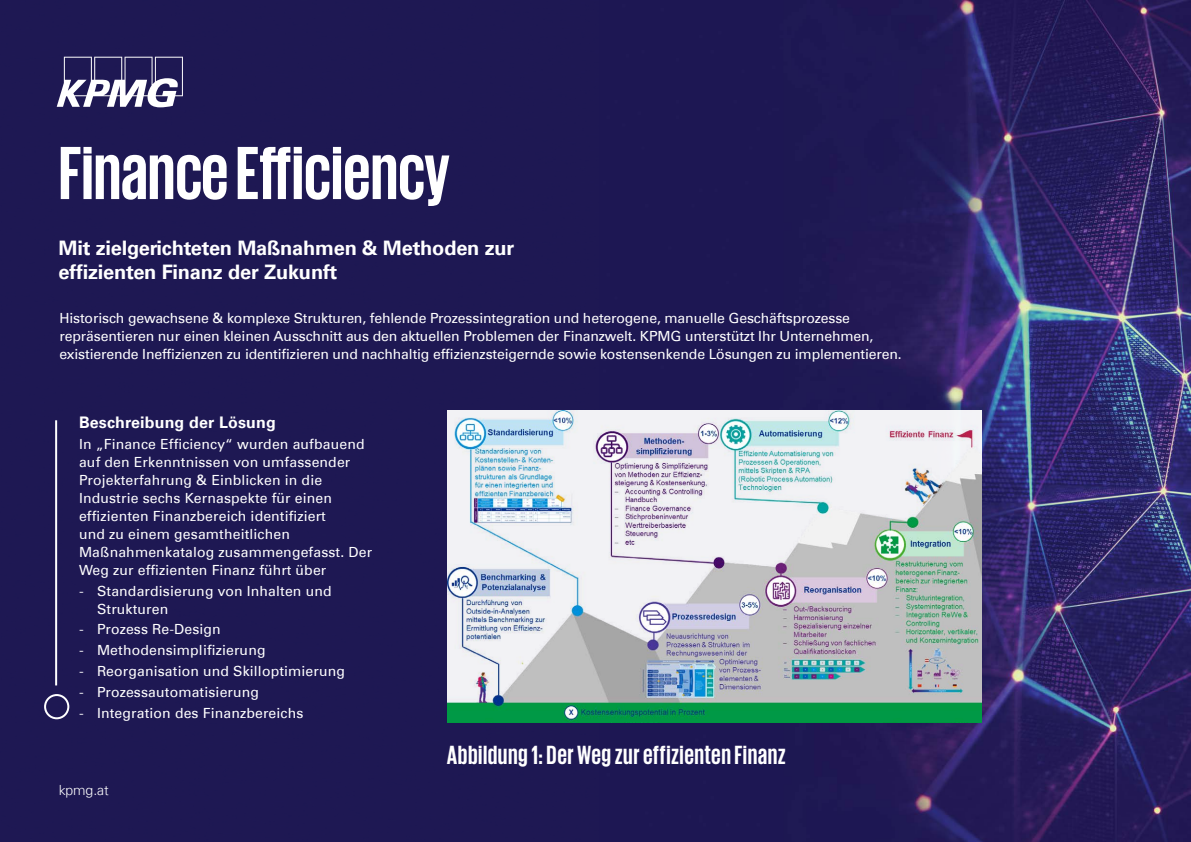
<style>
.page{position:relative;width:1191px;height:842px;background:#fff}
.page>*{position:absolute;margin:0;border:0;box-sizing:border-box;transform-origin:0 0}
.t1{font:700 76.9px "KPMG";color:#fff;scale:.96 1}
.t2{font:700 26.9px "KPMG";letter-spacing:.02em;color:#fff;scale:.96 1}
.t3{font:700 20px/24.1px "Universfor KPMG";letter-spacing:-.01em;color:#fff}
.t4{font:700 16px "Universfor KPMG";letter-spacing:.01em;color:#fff}
.t5{font:14px/18px "Universfor KPMG";letter-spacing:.01em;color:#fff}
.t6{font:14px/18px "Universfor KPMG";letter-spacing:-.01em;color:#fff}
.t7{font:300 14px "Universfor KPMG";letter-spacing:-.01em;color:#fff}
</style>
<div class="page">
<img style="left:1px;top:0;width:1190px;height:842px">
<hr style="left:55px;top:420px;width:2px;height:265px;background:#fff">
<div style="left:44px;top:694px;width:25px;height:25px;border:2px solid #fff;border-radius:50%"></div>
<svg style="left:57px;top:57px;width:126px;height:50px"></svg>
<img style="left:447px;top:410px;width:534px;height:312px">
<h1 class="t1" style="left:59px;top:134px;width:409px">Finance Efficiency</h1>
<h3 class="t3" style="left:59px;top:235px;width:457px">Mit zielgerichteten Maßnahmen &amp; Methoden zur effizienten Finanz der Zukunft</h3>
<p class="t6" style="left:60px;top:309px;width:843px">Historisch gewachsene &amp; komplexe Strukturen, fehlende Prozessintegration und heterogene, manuelle Geschäftsprozesse repräsentieren nur einen kleinen Ausschnitt aus den aktuellen Problemen der Finanzwelt. KPMG unterstützt Ihr Unternehmen, existierende Ineffizienzen zu identifizieren und nachhaltig effizienzsteigernde sowie kostensenkende Lösungen zu implementieren.</p>
<p class="t4" style="left:79px;top:413px;width:198px">Beschreibung der Lösung</p>
<p class="t5" style="left:79px;top:435px;width:294px">In „Finance Efficiency“ wurden aufbauend auf den Erkenntnissen von umfassender Projekterfahrung &amp; Einblicken in die Industrie sechs Kernaspekte für einen effizienten Finanzbereich identifiziert<br>und zu einem gesamtheitlichen Maßnahmenkatalog zusammengefasst. Der Weg zur effizienten Finanz führt über</p>
<p class="t5" style="left:97px;top:582px;width:236px;text-indent:-18px">- Standardisierung von Inhalten und<br>Strukturen</p>
<p class="t5" style="left:79px;top:620px;width:143px">- Prozess Re-Design</p>
<p class="t5" style="left:79px;top:641px;width:188px">- Methodensimplifizierung</p>
<p class="t5" style="left:79px;top:662px;width:267px">- Reorganisation und Skilloptimierung</p>
<p class="t5" style="left:79px;top:683px;width:182px">- Prozessautomatisierung</p>
<p class="t5" style="left:79px;top:704px;width:226px">- Integration des Finanzbereichs</p>
<p class="t7" style="left:59px;top:781px;width:52px">kpmg.at</p>
<h2 class="t2" style="left:447px;top:741px;width:354px">Abbildung 1: Der Weg zur effizienten Finanz</h2>
</div>
